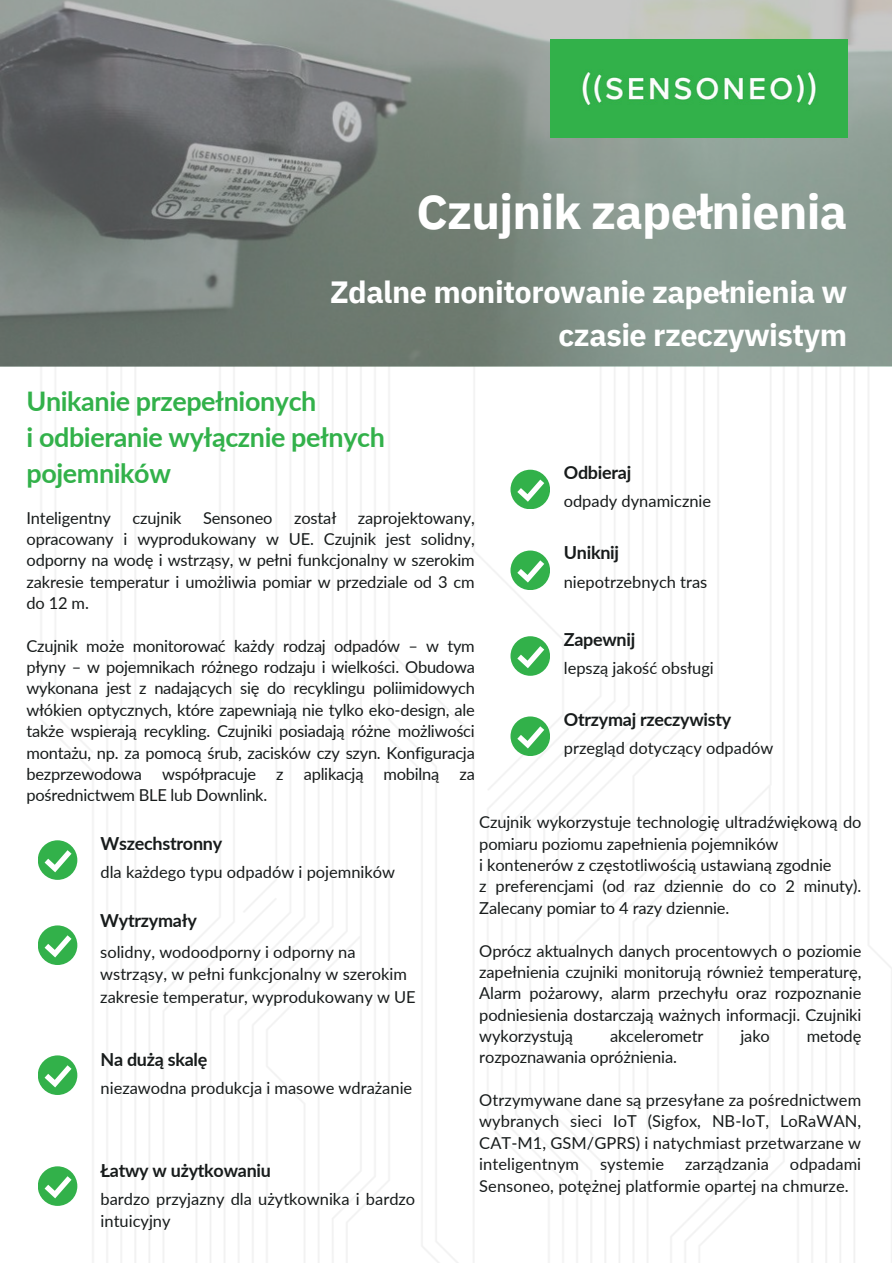
<style>
.page{position:relative;width:893px;height:1264px;background:#fff}
.page>*{position:absolute;margin:0;border:0;box-sizing:border-box;transform-origin:0 0}
.t1{font:700 48.15px "IBM Plex Sans";letter-spacing:-.015em;color:#fff}
.t2{font:700 30.6px/42.8px "IBM Plex Sans";letter-spacing:-.015em;color:#fff;text-align:right}
.t3{font:700 27px/36px "Lato";letter-spacing:-.015em;color:#32b14a}
.t4{font:700 18px "Lato";letter-spacing:-.015em;color:#171b1b}
.t5{font:16.5px/21.3px "Lato";letter-spacing:-.01em;color:#171b1b}
</style>
<div class="page">
<img style="left:0;top:365px;width:891px;height:897px">
<svg style="left:0;top:0;width:891px;height:365px;background:#808a84"></svg>
<div style="left:38px;top:840px;width:39px;height:39px;background:#32b14a;border-radius:50%"></div>
<svg style="left:45px;top:850px;width:26px;height:22px"></svg>
<div style="left:38px;top:925px;width:39px;height:40px;background:#32b14a;border-radius:50%"></div>
<svg style="left:45px;top:935px;width:26px;height:22px"></svg>
<div style="left:38px;top:1055px;width:39px;height:39px;background:#32b14a;border-radius:50%"></div>
<svg style="left:45px;top:1065px;width:26px;height:22px"></svg>
<div style="left:38px;top:1166px;width:39px;height:39px;background:#32b14a;border-radius:50%"></div>
<svg style="left:45px;top:1176px;width:26px;height:22px"></svg>
<div style="left:510px;top:469px;width:40px;height:40px;background:#32b14a;border-radius:50%"></div>
<svg style="left:517px;top:479px;width:27px;height:22px"></svg>
<div style="left:510px;top:550px;width:40px;height:40px;background:#32b14a;border-radius:50%"></div>
<svg style="left:517px;top:560px;width:27px;height:22px"></svg>
<div style="left:510px;top:636px;width:40px;height:39px;background:#32b14a;border-radius:50%"></div>
<svg style="left:517px;top:646px;width:27px;height:22px"></svg>
<div style="left:510px;top:716px;width:40px;height:40px;background:#32b14a;border-radius:50%"></div>
<svg style="left:517px;top:726px;width:27px;height:22px"></svg>
<img style="left:550px;top:40px;width:297px;height:97px">
<p class="t1" style="left:416px;top:179px;width:432px">Czujnik zapełnienia</p>
<p class="t2" style="left:330px;top:270px;width:518px">Zdalne monitorowanie zapełnienia w czasie rzeczywistym</p>
<p class="t3" style="left:26px;top:382px;width:291px">Unikanie przepełnionych</p>
<p class="t3" style="left:26px;top:418px;width:360px">i odbieranie wyłącznie pełnych pojemników</p>
<p class="t5" style="left:26px;top:506px;width:450px;text-align:justify;text-indent:331px">zaprojektowany, opracowany i wyprodukowany w UE. Czujnik jest solidny, odporny na wodę i wstrząsy, w pełni funkcjonalny w szerokim zakresie temperatur i umożliwia pomiar w przedziale od 3 cm do 12 m.</p>
<p class="t5" style="left:26px;top:634px;width:450px;text-align:justify">Czujnik może monitorować każdy rodzaj odpadów – w tym płyny – w pojemnikach różnego rodzaju i wielkości. Obudowa wykonana jest z nadających się do recyklingu poliimidowych włókien optycznych, które zapewniają nie tylko eko-design, ale także wspierają recykling. Czujniki posiadają różne możliwości montażu, np. za pomocą śrub, zacisków czy szyn. Konfiguracja bezprzewodowa współpracuje z aplikacją mobilną za pośrednictwem BLE lub Downlink.</p>
<p class="t5" style="left:26px;top:506px;width:86px">Inteligentny</p>
<p class="t5" style="left:133px;top:506px;width:50px">czujnik</p>
<p class="t5" style="left:203px;top:506px;width:71px">Sensoneo</p>
<p class="t5" style="left:294px;top:506px;width:44px">został</p>
<p class="t4" style="left:563px;top:461px;width:69px">Odbieraj</p>
<p class="t5" style="left:563px;top:490px;width:149px">odpady dynamicznie</p>
<p class="t4" style="left:563px;top:541px;width:57px">Uniknij</p>
<p class="t5" style="left:563px;top:571px;width:145px">niepotrzebnych tras</p>
<p class="t4" style="left:563px;top:627px;width:73px">Zapewnij</p>
<p class="t5" style="left:563px;top:656px;width:152px">lepszą jakość obsługi</p>
<p class="t4" style="left:563px;top:708px;width:169px">Otrzymaj rzeczywisty</p>
<p class="t5" style="left:563px;top:736px;width:211px">przegląd dotyczący odpadów</p>
<p class="t4" style="left:100px;top:831px;width:123px">Wszechstronny</p>
<p class="t5" style="left:100px;top:860px;width:296px">dla każdego typu odpadów i pojemników</p>
<p class="t4" style="left:100px;top:909px;width:98px">Wytrzymały</p>
<p class="t5" style="left:100px;top:940px;width:317px;line-height:22.5px">solidny, wodoodporny i odporny na wstrząsy, w pełni funkcjonalny w szerokim zakresie temperatur, wyprodukowany w UE</p>
<p class="t4" style="left:100px;top:1047px;width:108px">Na dużą skalę</p>
<p class="t5" style="left:100px;top:1076px;width:313px">niezawodna produkcja i masowe wdrażanie</p>
<p class="t4" style="left:100px;top:1158px;width:172px">Łatwy w użytkowaniu</p>
<p class="t5" style="left:100px;top:1187px;width:316px;line-height:22.5px">bardzo przyjazny dla użytkownika i bardzo intuicyjny</p>
<p class="t5" style="left:479px;top:811px;width:383px">Czujnik wykorzystuje technologię ultradźwiękową do pomiaru poziomu zapełnienia pojemników</p>
<p class="t5" style="left:479px;top:854px;width:354px">i kontenerów z częstotliwością ustawianą zgodnie</p>
<p class="t5" style="left:479px;top:875px;width:383px">z preferencjami (od raz dziennie do co 2 minuty).<br>Zalecany pomiar to 4 razy dziennie.</p>
<p class="t5" style="left:479px;top:939px;width:383px;text-align:justify">Oprócz aktualnych danych procentowych o poziomie zapełnienia czujniki monitorują również temperaturę, Alarm pożarowy, alarm przechyłu oraz rozpoznanie podniesienia dostarczają ważnych informacji. Czujniki wykorzystują</p>
<p class="t5" style="left:610px;top:1024px;width:95px">akcelerometr</p>
<p class="t5" style="left:740px;top:1024px;width:31px">jako</p>
<p class="t5" style="left:806px;top:1024px;width:56px">metodę</p>
<p class="t5" style="left:479px;top:1046px;width:199px">rozpoznawania opróżnienia.</p>
<p class="t5" style="left:479px;top:1089px;width:383px;text-align:justify">Otrzymywane dane są przesyłane za pośrednictwem wybranych sieci IoT (Sigfox, NB-IoT, LoRaWAN, CAT-M1, GSM/GPRS) i natychmiast przetwarzane w inteligentnym</p>
<p class="t5" style="left:479px;top:1153px;width:383px;text-indent:310px">odpadami<br>Sensoneo, potężnej platformie opartej na chmurze.</p>
<p class="t5" style="left:600px;top:1153px;width:65px">systemie</p>
<p class="t5" style="left:685px;top:1153px;width:85px">zarządzania</p>
</div>
